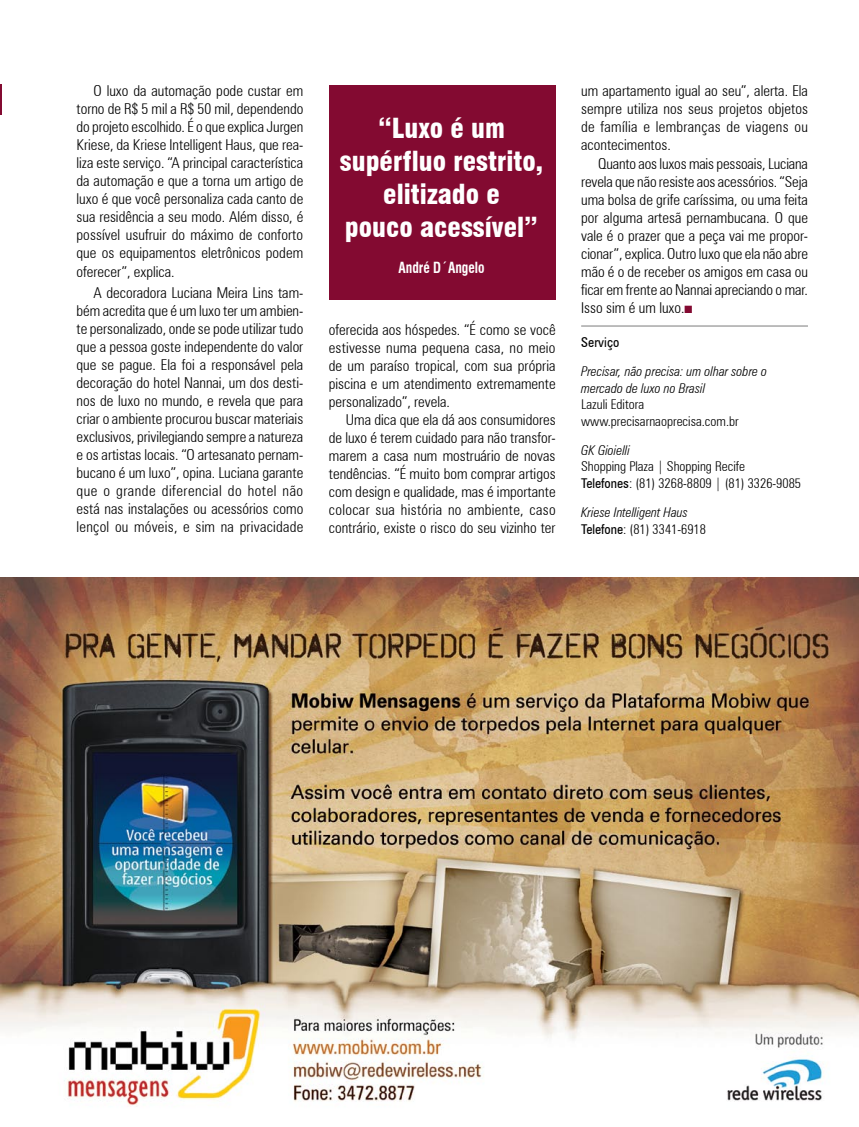
<style>
.page{position:relative;width:859px;height:1127px;background:#fff}
.page>*{position:absolute;margin:0;border:0;box-sizing:border-box;transform-origin:0 0}
.t1{font:900 condensed 27px/33px "Swiss 721 BT";color:#fff;text-align:center}
.t2{font:300 condensed 15px/18px "Zurich BT";color:#000;text-align:justify}
.t3{font:700 condensed 15px "Swiss 721 BT";color:#fff;scale:.9 1}
.t4{font:italic 300 condensed 13.5px/16.5px "Zurich BT";color:#000}
.t5{font:300 condensed 13.5px/16.5px "Zurich BT";color:#000}
.t6{font:condensed 13.5px "Zurich BT";color:#000}
.s1{font-weight:400}
.s2{font-weight:400;font-style:normal}
.s3{font-style:normal}
</style>
<div class="page">
<hr style="left:0;top:85px;width:2px;height:30px;background:#830a31">
<div style="left:329px;top:85px;width:227px;height:215px;background:#830a31"></div>
<hr style="left:581px;top:326px;width:227px;height:1px;background:#7c7c7c">
<img style="left:0;top:577px;width:859px;height:529px">
<p class="t2" style="left:77px;top:82px;width:228px;text-indent:17px">O luxo da automação pode custar em torno de R$ 5 mil a R$ 50 mil, dependendo do projeto escolhido. É o que explica Jurgen Kriese, da Kriese Intelligent Haus, que rea&shy;liza este serviço. “A principal característica da automação e que a torna um artigo de luxo é que você personaliza cada canto de sua residência a seu modo. Além disso, é possível usufruir do máximo de conforto que os equipamentos eletrônicos podem oferecer”, explica.</p>
<p class="t2" style="left:77px;top:283px;width:228px;text-indent:17px">A decoradora Luciana Meira Lins tam&shy;bém acredita que é um luxo ter um ambien&shy;te personalizado, onde se pode utilizar tudo que a pessoa goste independente do valor que se pague. Ela foi a responsável pela decoração do hotel Nannai, um dos desti&shy;nos de luxo no mundo, e revela que para criar o ambiente procurou buscar materiais exclusivos, privilegiando sempre a natureza e os artistas locais. “O artesanato pernam&shy;bucano é um luxo”, opina. Luciana garante que o grande diferencial do hotel não está nas instalações ou acessórios como lençol ou móveis, e sim na privacidade</p>
<h1 class="t1" style="left:340px;top:112px;width:205px">“Luxo é um supérfluo restrito, elitizado e<br>pouco acessível”</h1>
<p class="t3" style="left:398px;top:258px;width:97px">André D´Angelo</p>
<p class="t2" style="left:329px;top:320px;width:228px">oferecida aos hóspedes. “É como se você estivesse numa pequena casa, no meio de um paraíso tropical, com sua própria piscina e um atendimento extremamente personalizado”, revela.</p>
<p class="t2" style="left:329px;top:411px;width:228px;text-indent:17px">Uma dica que ela dá aos consumidores de luxo é terem cuidado para não transfor&shy;marem a casa num mostruário de novas tendências. “É muito bom comprar artigos com design e qualidade, mas é importante colocar sua história no ambiente, caso contrário, existe o risco do seu vizinho ter</p>
<p class="t2" style="left:581px;top:82px;width:228px">um apartamento igual ao seu”, alerta. Ela sempre utiliza nos seus projetos objetos de família e lembranças de viagens ou acontecimentos.</p>
<p class="t2" style="left:581px;top:155px;width:228px;text-indent:17px">Quanto aos luxos mais pessoais, Luciana revela que não resiste aos acessórios. “Seja uma bolsa de grife caríssima, ou uma feita por alguma artesã pernambucana. O que vale é o prazer que a peça vai me propor&shy;cionar”, explica. Outro luxo que ela não abre mão é o de receber os amigos em casa ou ficar em frente ao Nannai apreciando o mar.<br>Isso sim é um luxo.</p>
<p class="t6" style="left:581px;top:334px;width:40px">Serviço</p>
<p class="t4" style="left:581px;top:363px;width:188px">Precisar, não precisa: um olhar sobre o mercado de luxo no Brasil</p>
<p class="t5" style="left:581px;top:396px;width:159px">Lazuli Editora www.precisarnaoprecisa.com.br</p>
<p class="t4" style="left:581px;top:442px;width:50px">GK Gioielli</p>
<p class="t5" style="left:581px;top:458px;width:221px">Shopping Plaza | Shopping Recife<br><span class="s1">Telefones</span>: (81) 3268-8809 | (81) 3326-9085</p>
<p class="t4" style="left:581px;top:504px;width:126px">Kriese Intelligent Haus<br><span class="s2">Telefone</span><span class="s3">: (81) 3341-6918</span></p>
</div>
